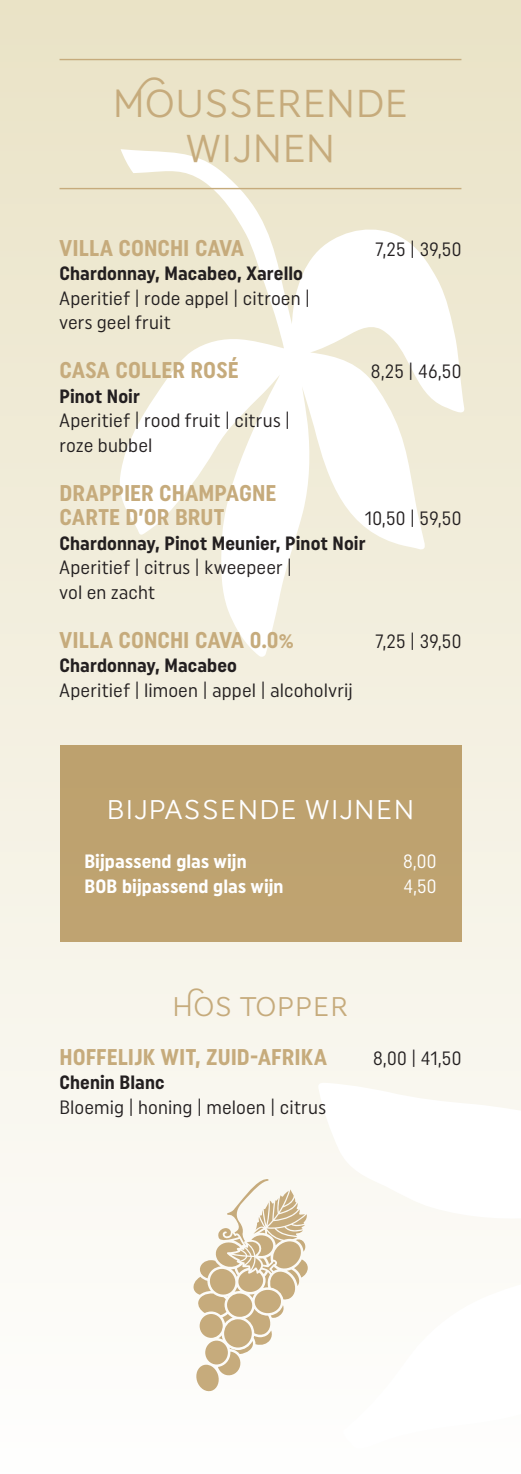
<style>
.page{position:relative;width:521px;height:1474px;background:#fff}
.page>*{position:absolute;margin:0;border:0;box-sizing:border-box;transform-origin:0 0}
.t1{font:300 40.25px/45.5px "AW Conqueror Sans";letter-spacing:-.04em;color:#c6ab7c;text-align:center}
.t2{font:300 28px "AW Conqueror Sans";color:#fff}
.t3{font:300 28px "AW Conqueror Sans";color:#c6ab7c}
.t4{font:700 22.75px/24.5px "Uniform Condensed";letter-spacing:.005em;color:#c6ab7c}
.t5{font:19.25px/24.5px "Uniform Condensed";letter-spacing:.005em;color:#231f20}
.t6{font:700 19.25px "Uniform Condensed";letter-spacing:.005em;color:#231f20}
.t7{font:700 19.25px "Uniform Condensed";letter-spacing:.005em;color:#fff}
.t8{font:19.25px "Uniform Condensed";color:#fff}
</style>
<div class="page">
<div style="left:0;top:0;width:521px;height:1473px;background:linear-gradient(to bottom,#eae3c6,#fefefe)"></div>
<div style="left:343px;top:126px;width:148px;height:572px;background:#eee8d1"></div>
<svg style="left:118px;top:149px;width:347px;height:508px"></svg>
<div style="left:353px;top:528px;width:138px;height:170px;background:#f2eedd"></div>
<svg style="left:317px;top:1082px;width:204px;height:391px"></svg>
<hr style="left:60px;top:59px;width:401px;height:1px;background:#c6ab7c">
<hr style="left:60px;top:188px;width:401px;height:1px;background:#c6ab7c">
<div style="left:60px;top:746px;width:401px;height:196px;background:#bea26f"></div>
<svg style="left:192px;top:1177px;width:116px;height:214px"></svg>
<h1 class="t1" style="left:112px;top:80px;width:299px">MOUSSERENDE<br>WIJNEN</h1>
<p class="t4" style="left:60px;top:235px;width:186px">VILLA CONCHI CAVA</p>
<p class="t5" style="left:375px;top:236px;width:88px">7,25 | 39,50</p>
<p class="t6" style="left:60px;top:262px;width:245px">Chardonnay, Macabeo, Xarello</p>
<p class="t5" style="left:60px;top:285px;width:252px">Aperitief | rode appel | citroen | vers geel fruit</p>
<p class="t4" style="left:60px;top:357px;width:181px">CASA COLLER ROSÉ</p>
<p class="t5" style="left:371px;top:359px;width:92px">8,25 | 46,50</p>
<p class="t6" style="left:60px;top:384px;width:82px">Pinot Noir</p>
<p class="t5" style="left:60px;top:408px;width:232px">Aperitief | rood fruit | citrus | roze bubbel</p>
<p class="t4" style="left:60px;top:480px;width:218px">DRAPPIER CHAMPAGNE<br>CARTE D’OR BRUT</p>
<p class="t5" style="left:365px;top:506px;width:98px">10,50 | 59,50</p>
<p class="t6" style="left:60px;top:531px;width:307px">Chardonnay, Pinot Meunier, Pinot Noir</p>
<p class="t5" style="left:60px;top:555px;width:234px">Aperitief | citrus | kweepeer | vol en zacht</p>
<p class="t4" style="left:60px;top:627px;width:236px">VILLA CONCHI CAVA 0.0%</p>
<p class="t5" style="left:375px;top:628px;width:88px">7,25 | 39,50</p>
<p class="t6" style="left:60px;top:654px;width:179px">Chardonnay, Macabeo</p>
<p class="t5" style="left:60px;top:677px;width:295px">Aperitief | limoen | appel | alcoholvrij</p>
<h2 class="t2" style="left:106px;top:787px;width:310px">BIJPASSENDE WIJNEN</h2>
<p class="t7" style="left:84px;top:850px;width:164px">Bijpassend glas wijn</p>
<p class="t8" style="left:403px;top:850px;width:35px">8,00</p>
<p class="t7" style="left:84px;top:874px;width:201px">BOB bijpassend glas wijn</p>
<p class="t8" style="left:403px;top:874px;width:35px">4,50</p>
<h2 class="t3" style="left:172px;top:983px;width:179px">HOS TOPPER</h2>
<p class="t4" style="left:60px;top:1043px;width:269px">HOFFELIJK WIT, ZUID-AFRIKA</p>
<p class="t5" style="left:373px;top:1045px;width:90px">8,00 | 41,50</p>
<p class="t6" style="left:60px;top:1070px;width:107px">Chenin Blanc</p>
<p class="t5" style="left:60px;top:1094px;width:268px">Bloemig | honing | meloen | citrus</p>
</div>
